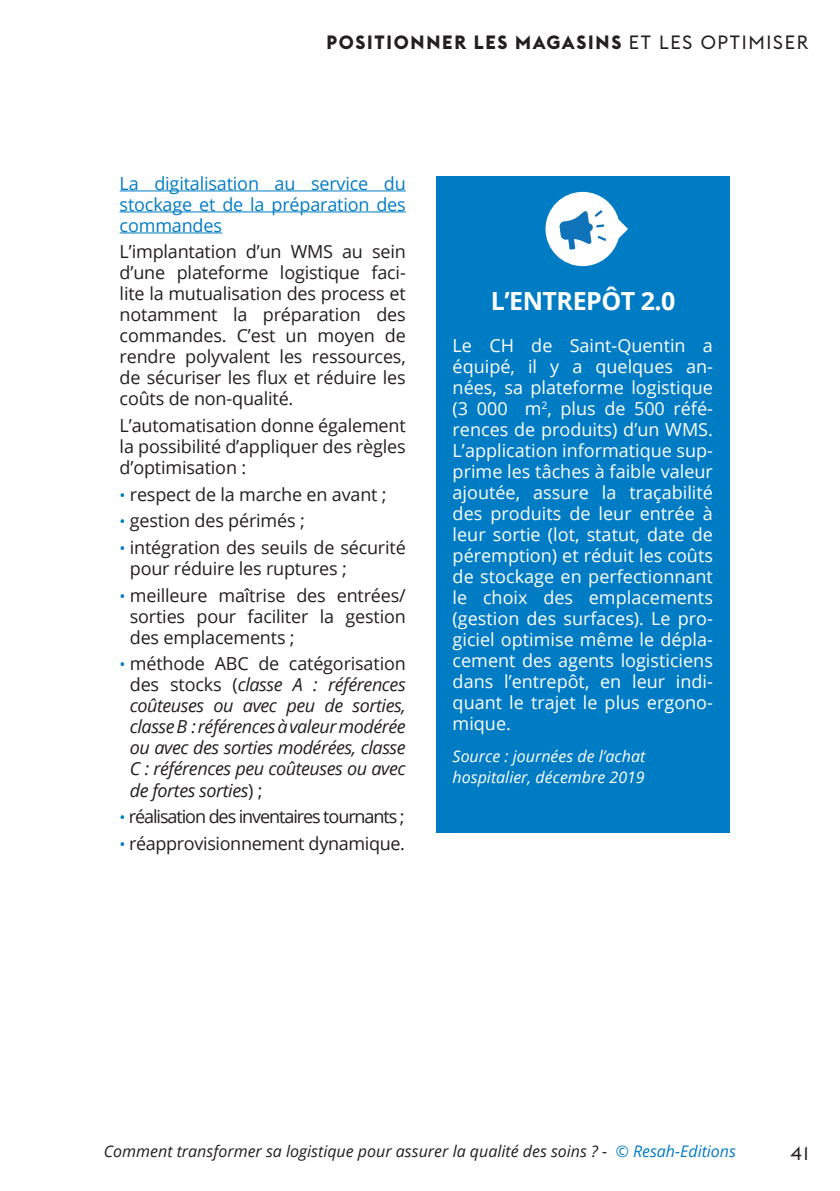
<style>
.page{position:relative;width:840px;height:1191px;background:#fff}
.page>*{position:absolute;margin:0;border:0;box-sizing:border-box;transform-origin:0 0}
.t1{font:700 25px "Open Sans";letter-spacing:-.02em;color:#fff}
.t2{font:700 19px "Euclid Flex";letter-spacing:.09em;color:#231f20}
.t3{font:19px "Euclid Flex";color:#231f20}
.t4{font:18px/21px "Open Sans";letter-spacing:-.01em;color:#231f20;text-align:justify}
.t5{font:18px/21px "Open Sans";color:#fff;text-align:justify}
.t6{font:italic 18px/21px "Open Sans";letter-spacing:-.025em;color:#231f20;text-align:justify}
.t7{font:18px/21px "Open Sans";letter-spacing:-.01em;color:#007cc4;text-align:justify}
.t8{font:18px "Open Sans";letter-spacing:-.06em;color:#231f20}
.t9{font:italic 16px "Open Sans";color:#231f20}
.t10{font:italic 16px/21px "Open Sans";color:#fff}
.s1{font-weight:400}
.s2{font-size:16px;color:#007cc4}
.s3{font-style:normal;font-size:16px;color:#007cc4}
.s4{font-style:normal}
.s5{color:#007cc4}
</style>
<div class="page">
<hr style="left:120px;top:190px;width:285px;height:1px;background:#007cc4">
<hr style="left:120px;top:211px;width:285px;height:1px;background:#007cc4">
<hr style="left:120px;top:232px;width:102px;height:1px;background:#007cc4">
<div style="left:436px;top:176px;width:293px;height:656px;background:#007cc4"></div>
<svg style="left:545px;top:192px;width:82px;height:74px"></svg>
<p class="t2" style="left:326px;top:32px;width:483px">POSITIONNER LES MAGASINS <span class="s1">ET LES OPTIMISER</span></p>
<p class="t7" style="left:120px;top:172px;width:287px">La digitalisation au service du stockage et de la préparation des commandes</p>
<p class="t4" style="left:120px;top:241px;width:287px">L’implantation d’un WMS au sein d’une plateforme logistique faci&shy;lite la mutualisation des process et notamment la préparation des commandes. C’est un moyen de rendre polyvalent les ressources, de sécuriser les flux et réduire les coûts de non-qualité.</p>
<p class="t4" style="left:120px;top:414px;width:287px">L’automatisation donne également la possibilité d’appliquer des règles d’optimisation :</p>
<p class="t4" style="left:120px;top:483px;width:268px"><span class="s2">•</span> respect de la marche en avant ;</p>
<p class="t4" style="left:120px;top:510px;width:186px"><span class="s2">•</span> gestion des périmés ;</p>
<p class="t4" style="left:130px;top:536px;width:277px;text-indent:-10px"><span class="s2">•</span> intégration des seuils de sécurité pour réduire les ruptures ;</p>
<p class="t4" style="left:130px;top:584px;width:277px;text-indent:-10px"><span class="s2">•</span> meilleure maîtrise des entrées/ sorties pour faciliter la gestion des emplacements ;</p>
<p class="t6" style="left:130px;top:653px;width:277px;text-indent:-10px"><span class="s3">•</span> <span class="s4">méthode ABC de catégorisation des stocks (</span>classe A : références coûteuses ou avec peu de sorties, classe B : références à valeur modérée ou avec des sorties modérées, classe C : références peu coûteuses ou avec de fortes sorties<span class="s4">) ;</span></p>
<p class="t8" style="left:120px;top:804px;width:286px"><span class="s2">•</span> réalisation des inventaires tournants ;</p>
<p class="t4" style="left:120px;top:832px;width:286px"><span class="s2">•</span> réapprovisionnement dynamique.</p>
<p class="t1" style="left:490px;top:283px;width:186px">L’ENTREPÔT 2.0</p>
<p class="t5" style="left:452px;top:334px;width:262px">Le CH de Saint-Quentin a équipé, il y a quelques an&shy;nées, sa plateforme logistique (3 000 m<sup>2</sup>, plus de 500 réfé&shy;rences de produits) d’un WMS.<br>L’application informatique sup&shy;prime les tâches à faible valeur ajoutée, assure la traçabilité des produits de leur entrée à leur sortie (lot, statut, date de péremption) et réduit les coûts de stockage en perfectionnant le choix des emplacements (gestion des surfaces). Le pro&shy;giciel optimise même le dépla&shy;cement des agents logisticiens dans l’entrepôt, en leur indi&shy;quant le trajet le plus ergono&shy;mique.</p>
<p class="t10" style="left:452px;top:745px;width:194px">Source : journées de l’achat hospitalier, décembre 2019</p>
<p class="t9" style="left:104px;top:1140px;width:633px">Comment transformer sa logistique pour assurer la qualité des soins ? - <span class="s5">© Resah-Editions</span></p>
<p class="t3" style="left:790px;top:1141px;width:20px">41</p>
</div>
